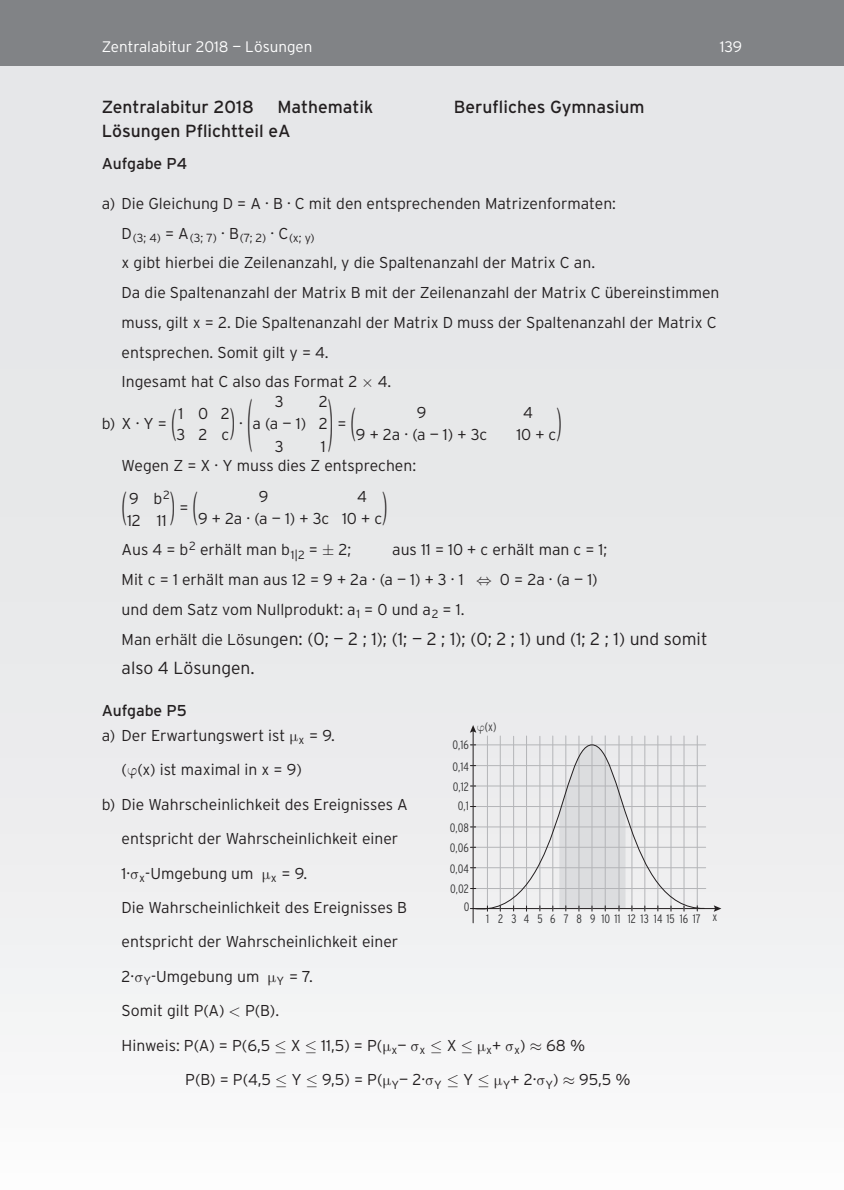
<style>
.page{position:relative;width:844px;height:1190px;background:#fff}
.page>*{position:absolute;margin:0;border:0;box-sizing:border-box;transform-origin:0 0}
.t1{font:61.25px "Minion Pro";color:#231f20;scale:.26 1}
.t2{font:39.02px "Minion Pro";color:#231f20;scale:.4 1}
.t3{font:38.85px "Minion Pro";color:#231f20;scale:.4 1}
.t4{font:37.1px "Minion Pro";color:#231f20;scale:.42 1}
.t5{font:37.1px "Minion Pro";color:#231f20;scale:.43 1}
.t6{font:300 17.5px/29.8px "Interstate";color:#231f20}
.t7{font:17.5px "Interstate";color:#231f20}
.t8{font:300 15.75px/29.8px "Interstate";color:#231f20}
.t9{font:15.75px "Interstate";color:#231f20}
.t10{font:300 15.22px "Interstate";color:#fff}
.t11{font:300 condensed 12.25px/20.5px "Interstate";color:#383839}
.t12{font:300 11.9px "Interstate";color:#231f20}
.s1{font-family:"Uni Math";font-weight:400}
.s2{font-size:38.85px}
.s3{font-size:15.75px}
.s4{font-weight:400}
.s5{font-family:"Uni Math";font-weight:400;font-stretch:normal}
</style>
<div class="page">
<div style="left:0;top:65px;width:843px;height:1125px;background:linear-gradient(to bottom,#e1e3e5,#f6f6f7)"></div>
<div style="left:0;top:0;width:843px;height:66px;background:#818386"></div>
<hr style="left:470px;top:908px;width:246px;height:1px;background:#231f20">
<svg style="left:713px;top:905px;width:8px;height:7px"></svg>
<hr style="left:472px;top:730px;width:1px;height:193px;background:#231f20">
<svg style="left:470px;top:725px;width:6px;height:8px"></svg>
<hr style="left:487px;top:736px;width:1px;height:173px;background:#b4b5b8">
<hr style="left:500px;top:736px;width:1px;height:173px;background:#b4b5b8">
<hr style="left:513px;top:736px;width:1px;height:173px;background:#b4b5b8">
<hr style="left:526px;top:736px;width:1px;height:173px;background:#b4b5b8">
<hr style="left:539px;top:736px;width:1px;height:173px;background:#b4b5b8">
<hr style="left:552px;top:736px;width:1px;height:173px;background:#b4b5b8">
<hr style="left:565px;top:736px;width:1px;height:172px;background:#b4b5b8">
<hr style="left:578px;top:736px;width:1px;height:173px;background:#b4b5b8">
<hr style="left:591px;top:736px;width:1px;height:173px;background:#b4b5b8">
<hr style="left:604px;top:736px;width:1px;height:172px;background:#b4b5b8">
<hr style="left:618px;top:736px;width:1px;height:172px;background:#b4b5b8">
<hr style="left:631px;top:736px;width:1px;height:173px;background:#b4b5b8">
<hr style="left:644px;top:736px;width:1px;height:173px;background:#b4b5b8">
<hr style="left:657px;top:736px;width:1px;height:172px;background:#b4b5b8">
<hr style="left:670px;top:736px;width:1px;height:173px;background:#b4b5b8">
<hr style="left:683px;top:736px;width:1px;height:173px;background:#b4b5b8">
<hr style="left:696px;top:736px;width:1px;height:172px;background:#b4b5b8">
<svg style="left:472px;top:744px;width:233px;height:176px"></svg>
<p class="t10" style="left:102px;top:41px;width:212px">Zentralabitur 2018 — Lösungen</p>
<p class="t10" style="left:719px;top:41px;width:24px">139</p>
<p class="t7" style="left:102px;top:100px;width:153px">Zentralabitur 2018</p>
<p class="t7" style="left:277px;top:100px;width:98px">Mathematik</p>
<p class="t7" style="left:454px;top:100px;width:192px">Berufliches Gymnasium</p>
<p class="t7" style="left:102px;top:125px;width:190px">Lösungen Pflichtteil eA</p>
<p class="t9" style="left:102px;top:158px;width:87px">Aufgabe P4</p>
<p class="t8" style="left:102px;top:190px;width:516px">a) Die Gleichung D = A · B · C mit den entsprechenden Matrizenformaten:</p>
<p class="t12" style="left:122px;top:233px;width:195px"><sup>D</sup> (3; 4) <sup>=</sup> <sup>A</sup> (3; 7) <sup>·</sup> <sup>B</sup> (7; 2) <sup>·</sup> <sup>C</sup> (x; y)</p>
<p class="t8" style="left:122px;top:249px;width:599px">x gibt hierbei die Zeilenanzahl, y die Spaltenanzahl der Matrix C an.<br>Da die Spaltenanzahl der Matrix B mit der Zeilenanzahl der Matrix C übereinstimmen muss, gilt x = 2. Die Spaltenanzahl der Matrix D muss der Spaltenanzahl der Matrix C entsprechen. Somit gilt y = 4.<br>Ingesamt hat C also das Format 2 <span class="s1">×</span> 4.</p>
<p class="t8" style="left:102px;top:410px;width:67px">b) X · Y =</p>
<h3 class="t4" style="left:171px;top:400px;width:14px">(</h3>
<p class="t8" style="left:176px;top:403px;width:55px;line-height:21.9px">102<br>32c</p>
<h3 class="t5" style="left:230px;top:400px;width:14px">)</h3>
<h1 class="t1" style="left:247px;top:385px;width:22px">(</h1>
<p class="t8" style="left:275px;top:388px;width:10px">3</p>
<p class="t8" style="left:252px;top:392px;width:77px;line-height:21.9px;text-align:right">2<br>a(a—1) 2</p>
<p class="t8" style="left:275px;top:433px;width:10px">3</p>
<p class="t8" style="left:321px;top:433px;width:6px">1</p>
<h1 class="t1" style="left:328px;top:385px;width:22px">)</h1>
<h3 class="t3" style="left:350px;top:399px;width:15px">(</h3>
<p class="t8" style="left:417px;top:399px;width:11px">9</p>
<p class="t8" style="left:523px;top:399px;width:11px">4</p>
<h3 class="t3" style="left:556px;top:399px;width:15px">)</h3>
<p class="t8" style="left:337px;top:410px;width:11px">=</p>
<p class="t8" style="left:239px;top:410px;width:5px">·</p>
<p class="t8" style="left:356px;top:420px;width:133px">9+2a·(a—1)+3c</p>
<p class="t8" style="left:516px;top:420px;width:42px">10+c</p>
<p class="t8" style="left:122px;top:452px;width:296px">Wegen Z = X · Y muss dies Z entsprechen:</p>
<h2 class="t2" style="left:122px;top:483px;width:15px">(</h2>
<p class="t8" style="left:127px;top:489px;width:44px;line-height:21.9px">9 b <sup>2<br></sup>12 11</p>
<h2 class="t2" style="left:170px;top:483px;width:72px">) <span class="s2">(</span></h2>
<p class="t8" style="left:259px;top:483px;width:11px">9</p>
<p class="t8" style="left:198px;top:487px;width:185px;line-height:21.9px;text-indent:159px">4<br>9+2a·(a—1)+3c 10+c</p>
<h3 class="t3" style="left:382px;top:483px;width:15px">)</h3>
<p class="t8" style="left:122px;top:536px;width:231px">Aus 4 = b <sup>2</sup> erhält man b <sub>1|2</sub> = <span class="s1">±</span> 2;</p>
<p class="t8" style="left:179px;top:494px;width:11px">=</p>
<p class="t8" style="left:122px;top:536px;width:487px;text-indent:270px">aus 11 = 10 + c erhält man c = 1;<br>Mit c = 1 erhält man aus 12 = 9 + 2a · (a — 1) + 3 · 1 <span class="s1">⇔</span> 0 = 2a · (a — 1) und dem Satz vom Nullprodukt: a <sub>1</sub> = 0 und a <sub>2</sub> = 1.</p>
<p class="t6" style="left:122px;top:625px;width:587px"><span class="s3">Man erhält die Lösung</span>en: (0; — 2 ; 1); (1; — 2 ; 1); (0; 2 ; 1) und (1; 2 ; 1) und somit also 4 Lösungen.</p>
<p class="t8" style="left:102px;top:700px;width:235px;line-height:24.5px"><span class="s4">Aufgabe P5<br></span>a) Der Erwartungswert ist <span class="s1">μ</span><sub>x</sub> = 9.</p>
<p class="t8" style="left:122px;top:756px;width:182px">(<span class="s1">φ</span>(x) ist maximal in x = 9)</p>
<p class="t8" style="left:102px;top:791px;width:307px">b) Die Wahrscheinlichkeit des Ereignisses A</p>
<p class="t8" style="left:122px;top:825px;width:278px">entspricht der Wahrscheinlichkeit einer</p>
<p class="t8" style="left:122px;top:859px;width:187px">1·<span class="s1">σ</span><sub>x</sub>-Umgebung um <span class="s1">μ</span><sub>x</sub> = 9.</p>
<p class="t8" style="left:122px;top:894px;width:287px">Die Wahrscheinlichkeit des Ereignisses B</p>
<p class="t8" style="left:122px;top:928px;width:278px">entspricht der Wahrscheinlichkeit einer</p>
<p class="t8" style="left:122px;top:963px;width:193px">2·<span class="s1">σ</span><sub>Y</sub>-Umgebung um <span class="s1">μ</span><sub>Y</sub> = 7.</p>
<p class="t8" style="left:122px;top:997px;width:159px">Somit gilt P(A) <span class="s1">&lt;</span> P(B).</p>
<p class="t8" style="left:122px;top:1032px;width:465px">Hinweis: P(A) = P(6,5 <span class="s1">≤</span> X <span class="s1">≤</span> 11,5) = P(<span class="s1">μ</span><sub>x</sub>— <span class="s1">σ</span><sub>x</sub> <span class="s1">≤</span> X <span class="s1">≤ μ</span><sub>x</sub>+ <span class="s1">σ</span><sub>x</sub>) <span class="s1">≈</span> 68 %</p>
<p class="t8" style="left:185px;top:1066px;width:447px">P(B) = P(4,5 <span class="s1">≤</span> Y <span class="s1">≤</span> 9,5) = P(<span class="s1">μ</span><sub>Y</sub>— 2·<span class="s1">σ</span><sub>Y</sub> <span class="s1">≤</span> Y <span class="s1">≤ μ</span><sub>Y</sub>+ 2·<span class="s1">σ</span><sub>Y</sub>) <span class="s1">≈</span> 95,5 %</p>
<p class="t11" style="left:477px;top:718px;width:21px"><span class="s5">φ</span>(x)</p>
<p class="t11" style="left:452px;top:735px;width:18px;line-height:21.3px">0,16<br>0,14</p>
<p class="t11" style="left:453px;top:778px;width:18px;line-height:19.1px;text-align:center">0,12<br>0,1</p>
<p class="t11" style="left:450px;top:818px;width:21px;text-align:justify">0,08<br>0,06<br>0,04<br>0,02</p>
<p class="t11" style="left:464px;top:898px;width:7px">0</p>
<p class="t11" style="left:486px;top:909px;width:233px">1 2 3 4 5 6 7 8 91011 121314151617 x</p>
</div>
